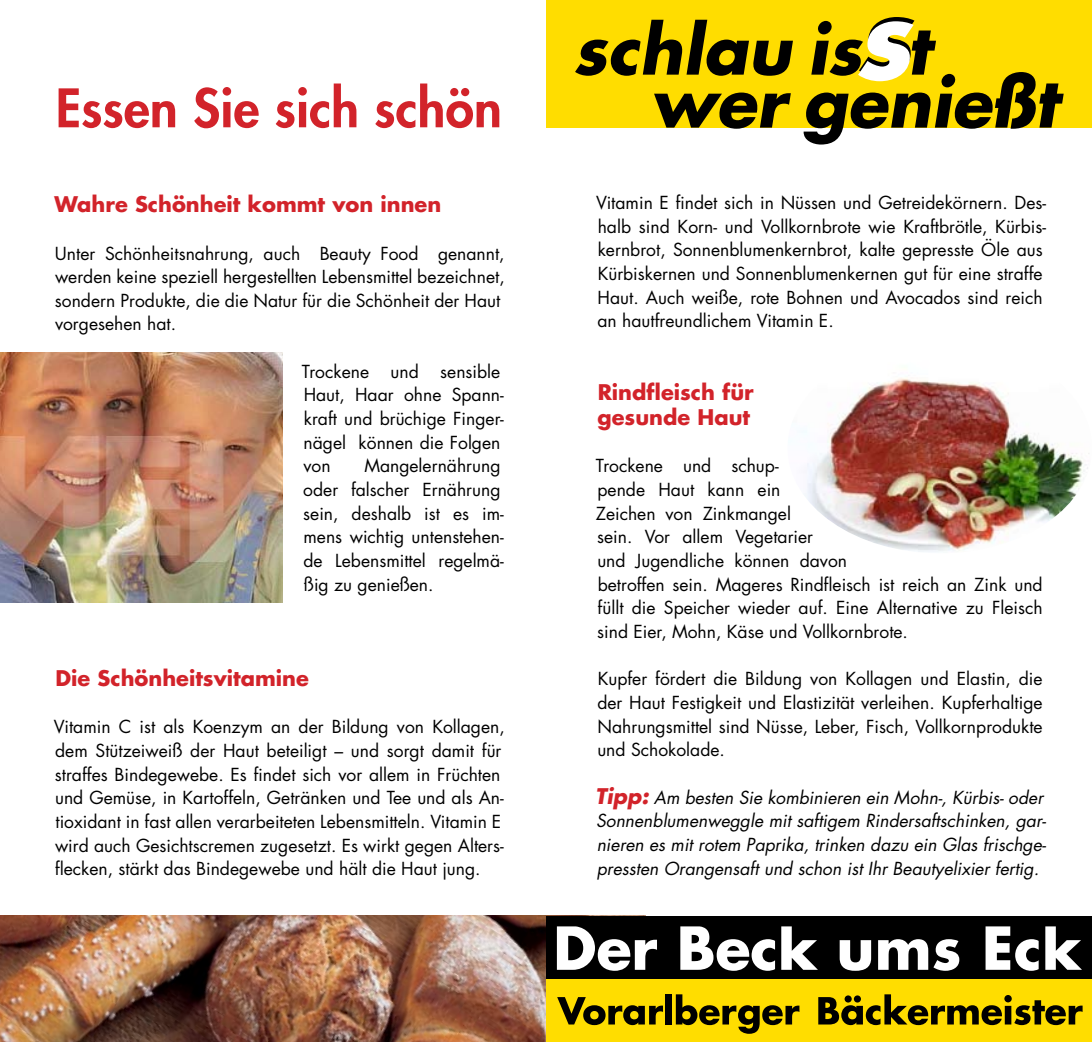
<style>
.page{position:relative;width:1092px;height:1042px;background:#fff}
.page>*{position:absolute;margin:0;border:0;box-sizing:border-box;transform-origin:0 0}
.t1{font:800 51.62px "Futura";letter-spacing:.005em;color:#d2232a}
.t2{font:700 21px/25.2px "Futura";color:#d2232a}
.t3{font:17.5px/23.6px "Futura";color:#000}
.t4{font:italic 17.5px/23.6px "Futura";color:#000}
.s1{font-weight:700;font-size:21px;color:#d2232a}
</style>
<div class="page">
<img style="left:0;top:915px;width:546px;height:127px">
<div style="left:546px;top:0;width:545px;height:127px;background:#fd0"></div>
<svg style="left:654px;top:93px;width:136px;height:36px"></svg>
<svg style="left:575px;top:20px;width:217px;height:56px"></svg>
<svg style="left:803px;top:17px;width:260px;height:128px"></svg>
<div style="left:546px;top:915px;width:545px;height:64px;background:#000"></div>
<div style="left:546px;top:979px;width:545px;height:63px;background:#fd0"></div>
<svg style="left:781px;top:926px;width:36px;height:44px"></svg>
<svg style="left:1045px;top:926px;width:36px;height:44px"></svg>
<svg style="left:680px;top:926px;width:95px;height:45px"></svg>
<svg style="left:557px;top:926px;width:100px;height:45px"></svg>
<svg style="left:839px;top:940px;width:32px;height:31px"></svg>
<svg style="left:878px;top:939px;width:81px;height:32px"></svg>
<svg style="left:985px;top:926px;width:53px;height:45px"></svg>
<svg style="left:557px;top:997px;width:106px;height:28px"></svg>
<div style="left:665px;top:994px;width:6px;height:30px;background:#000"></div>
<svg style="left:675px;top:994px;width:124px;height:40px"></svg>
<svg style="left:818px;top:994px;width:264px;height:31px"></svg>
<img style="left:0;top:352px;width:283px;height:250px">
<img style="left:787px;top:342px;width:304px;height:211px;border-radius:50%">
<h1 class="t1" style="left:56px;top:74px;width:447px">Essen Sie sich schön</h1>
<p class="t2" style="left:55px;top:191px;width:388px">Wahre Schönheit kommt von innen</p>
<p class="t3" style="left:55px;top:241px;width:451px">Unter Schönheitsnahrung, auch Beauty Food genannt, werden keine speziell hergestellten Lebensmittel bezeichnet, sondern Produkte, die die Natur für die Schönheit der Haut vorgesehen hat.</p>
<p class="t3" style="left:302px;top:359px;width:203px">Trockene und sensible<br>Haut, Haar ohne Spann&shy;kraft und brüchige Finger&shy;nägel können die Folgen von</p>
<p class="t3" style="left:303px;top:454px;width:202px;text-indent:61px">Mangelernährung oder falscher Ernährung sein, deshalb ist es im&shy;mens wichtig untenstehen&shy;de Lebensmittel regelmä&shy;ßig zu genießen.</p>
<p class="t2" style="left:55px;top:665px;width:255px">Die Schönheitsvitamine</p>
<p class="t3" style="left:54px;top:715px;width:452px">Vitamin C ist als Koenzym an der Bildung von Kollagen, dem Stützeiweiß der Haut beteiligt – und sorgt damit für straffes Bindegewebe. Es findet sich vor allem in Früchten und Gemüse, in Kartoffeln, Getränken und Tee und als An&shy;tioxidant in fast allen verarbeiteten Lebensmitteln. Vitamin E wird auch Gesichtscremen zugesetzt. Es wirkt gegen Alters&shy;flecken, stärkt das Bindegewebe und hält die Haut jung.</p>
<p class="t3" style="left:596px;top:191px;width:451px">Vitamin E findet sich in Nüssen und Getreidekörnern. Des&shy;halb sind Korn- und Vollkornbrote wie Kraftbrötle, Kürbis&shy;kernbrot, Sonnenblumenkernbrot, kalte gepresste Öle aus Kürbiskernen und Sonnenblumenkernen gut für eine straffe Haut. Auch weiße, rote Bohnen und Avocados sind reich an hautfreundlichem Vitamin E.</p>
<p class="t2" style="left:597px;top:379px;width:158px">Rindfleisch für gesunde Haut</p>
<p class="t3" style="left:595px;top:454px;width:448px">Trockene und schup-<br>pende Haut kann ein<br>Zeichen von Zinkmangel<br>sein. Vor allem Vegetarier<br>und Jugendliche können davon<br>betroffen sein. Mageres Rindfleisch ist reich an Zink und füllt die Speicher wieder auf. Eine Alternative zu Fleisch sind Eier, Mohn, Käse und Vollkornbrote.</p>
<p class="t3" style="left:597px;top:667px;width:447px;text-align:justify">Kupfer fördert die Bildung von Kollagen und Elastin, die der Haut Festigkeit und Elastizität verleihen. Kupferhaltige Nahrungsmittel sind Nüsse, Leber, Fisch, Vollkornprodukte und Schokolade.</p>
<p class="t4" style="left:595px;top:785px;width:452px"><span class="s1">Tipp:</span> Am besten Sie kombinieren ein Mohn-, Kürbis- oder Sonnenblumenweggle mit saftigem Rindersaftschinken, gar&shy;nieren es mit rotem Paprika, trinken dazu ein Glas frischge&shy;pressten Orangensaft und schon ist Ihr Beautyelixier fertig.</p>
</div>
